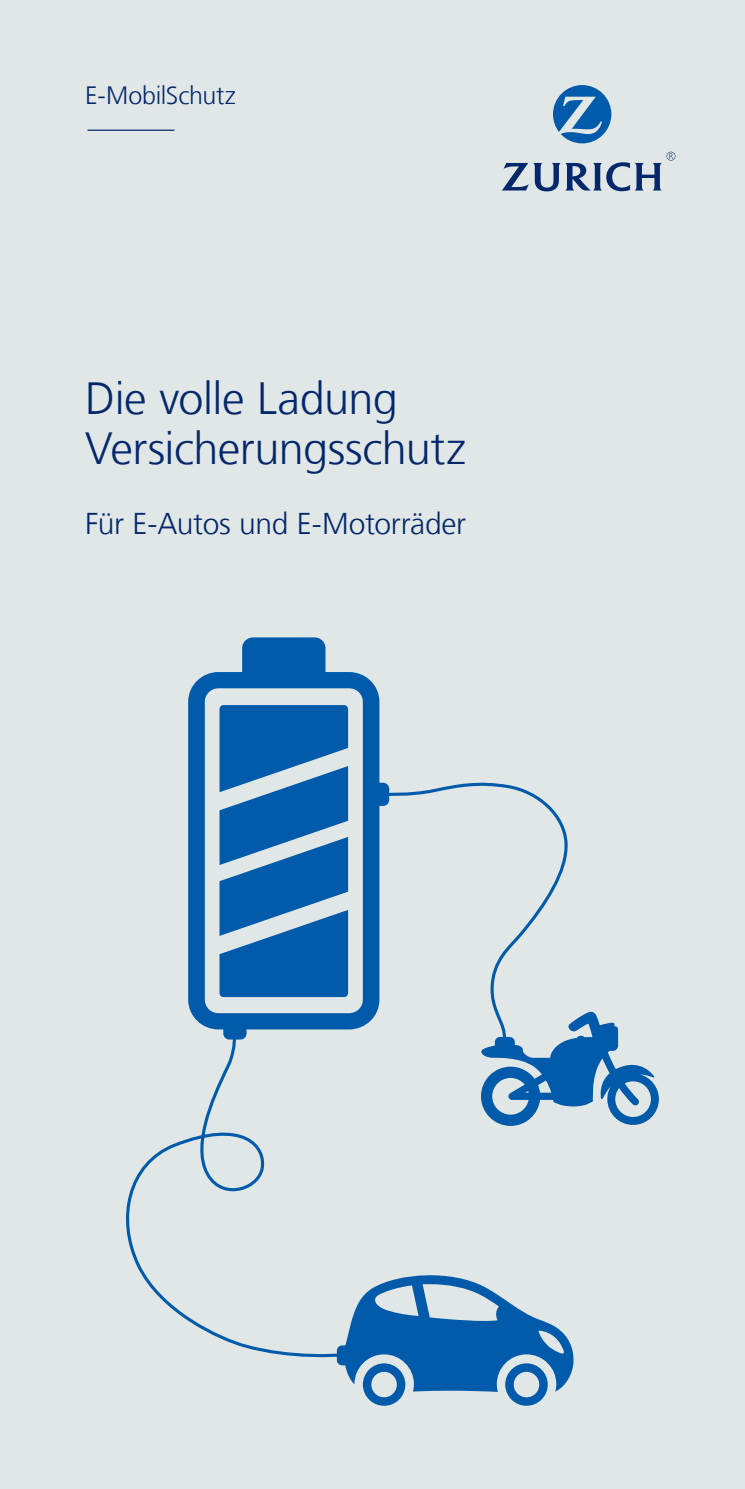
<style>
.page{position:relative;width:745px;height:1489px;background:#fff}
.page>*{position:absolute;margin:0;border:0;box-sizing:border-box;transform-origin:0 0}
.t1{font:300 45px/50px "Frutiger LT Com";letter-spacing:-.01em;color:#04286b}
.t2{font:300 30px "Frutiger LT Com";letter-spacing:-.01em;color:#04286b}
.t3{font:300 25px "Frutiger LT Com";letter-spacing:-.01em;color:#04286b}
</style>
<div class="page">
<div style="left:0;top:0;width:744px;height:1488px;background:#e0e7e6"></div>
<hr style="left:87px;top:130px;width:87px;height:1px;background:#04286b">
<svg style="left:188px;top:637px;width:191px;height:392px"></svg>
<svg style="left:219px;top:705px;width:129px;height:292px"></svg>
<div style="left:223px;top:1019px;width:23px;height:20px;background:#015aaa;border-radius:6px"></div>
<div style="left:369px;top:782px;width:20px;height:24px;background:#015aaa;border-radius:6px"></div>
<svg style="left:379px;top:781px;width:189px;height:228px"></svg>
<svg style="left:126px;top:1027px;width:216px;height:331px"></svg>
<svg style="left:341px;top:1269px;width:232px;height:136px"></svg>
<div style="left:336px;top:1345px;width:18px;height:20px;background:#015aaa;border-radius:5px"></div>
<svg style="left:481px;top:1009px;width:177px;height:116px"></svg>
<svg style="left:553px;top:85px;width:58px;height:58px"></svg>
<svg style="left:502px;top:152px;width:173px;height:39px"></svg>
<p class="t3" style="left:85px;top:85px;width:152px">E-MobilSchutz</p>
<p class="t1" style="left:85px;top:378px;width:382px">Die volle Ladung<br>Versicherungsschutz</p>
<p class="t2" style="left:85px;top:512px;width:382px">Für E-Autos und E-Motorräder</p>
</div>
